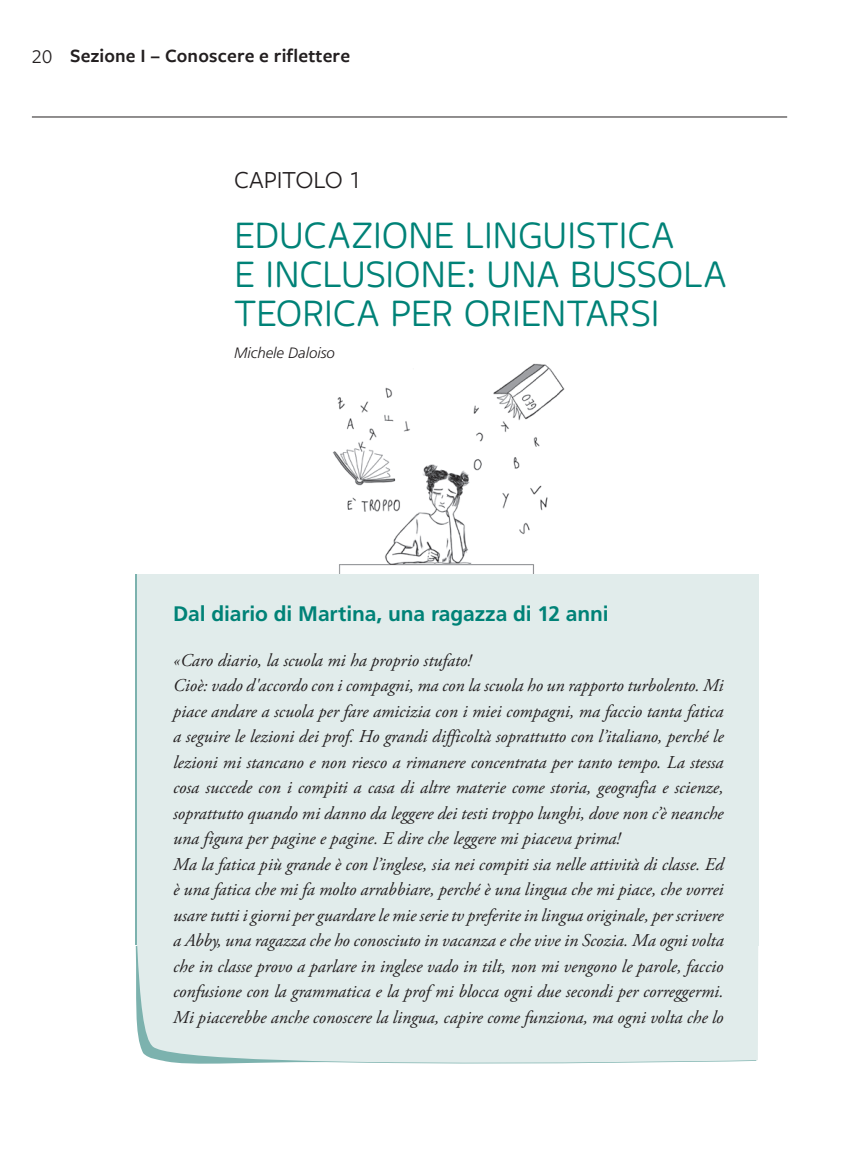
<style>
.page{position:relative;width:851px;height:1149px;background:#fff}
.page>*{position:absolute;margin:0;border:0;box-sizing:border-box;transform-origin:0 0}
.t1{font:40.5px/39px "Freight Round Pro";letter-spacing:-.015em;color:#008277}
.t2{font:25.5px "Freight Sans Pro";letter-spacing:-.01em;color:#231f20}
.t3{font:700 21px "Frutiger LT Std";letter-spacing:-.005em;color:#008277}
.t4{font:600 19.5px "Freight Sans Pro";letter-spacing:.01em;color:#231f20}
.t5{font:italic 18px/25.5px "Adobe Garamond Pro";color:#231f20}
.t6{font:italic 300 15px "Frutiger LT Std";color:#231f20}
.s1{font-weight:400;font-size:20.25px}
</style>
<div class="page">
<hr style="left:32px;top:117px;width:755px;height:1px;background:#231f20">
<img style="left:332px;top:363px;width:233px;height:211px">
<div style="left:137px;top:945px;width:621px;height:119px;background:#e1eceb"></div>
<div style="left:137px;top:574px;width:621px;height:371px;background:#e1eceb"></div>
<p class="t4" style="left:32px;top:43px;width:319px"><span class="s1">20</span> Sezione I – Conoscere e riflettere</p>
<h2 class="t2" style="left:234px;top:162px;width:129px">CAPITOLO 1</h2>
<h1 class="t1" style="left:234px;top:215px;width:494px">EDUCAZIONE LINGUISTICA<br>E INCLUSIONE: UNA BUSSOLA<br>TEORICA PER ORIENTARSI</h1>
<p class="t6" style="left:234px;top:344px;width:102px">Michele Daloiso</p>
<p class="t3" style="left:173px;top:601px;width:437px">Dal diario di Martina, una ragazza di 12 anni</p>
<p class="t5" style="left:173px;top:647px;width:552px">«Caro diario, la scuola mi ha proprio stufato!<br>Cioè: vado d'accordo con i compagni, ma con la scuola ho un rapporto turbolento. Mi piace andare a scuola per fare amicizia con i miei compagni, ma faccio tanta fatica a seguire le lezioni dei prof. Ho grandi difficoltà soprattutto con l’italiano, perché le lezioni mi stancano e non riesco a rimanere concentrata per tanto tempo. La stessa cosa succede con i compiti a casa di altre materie come storia, geografia e scienze, soprattutto quando mi danno da leggere dei testi troppo lunghi, dove non c’è neanche una figura per pagine e pagine. E dire che leggere mi piaceva prima!<br>Ma la fatica più grande è con l’inglese, sia nei compiti sia nelle attività di classe. Ed è una fatica che mi fa molto arrabbiare, perché è una lingua che mi piace, che vorrei usare tutti i giorni per guardare le mie serie tv preferite in lingua originale, per scrivere a Abby, una ragazza che ho conosciuto in vacanza e che vive in Scozia. Ma ogni volta che in classe provo a parlare in inglese vado in tilt, non mi vengono le parole, faccio confusione con la grammatica e la prof mi blocca ogni due secondi per correggermi.<br>Mi piacerebbe anche conoscere la lingua, capire come funziona, ma ogni volta che lo</p>
</div>
